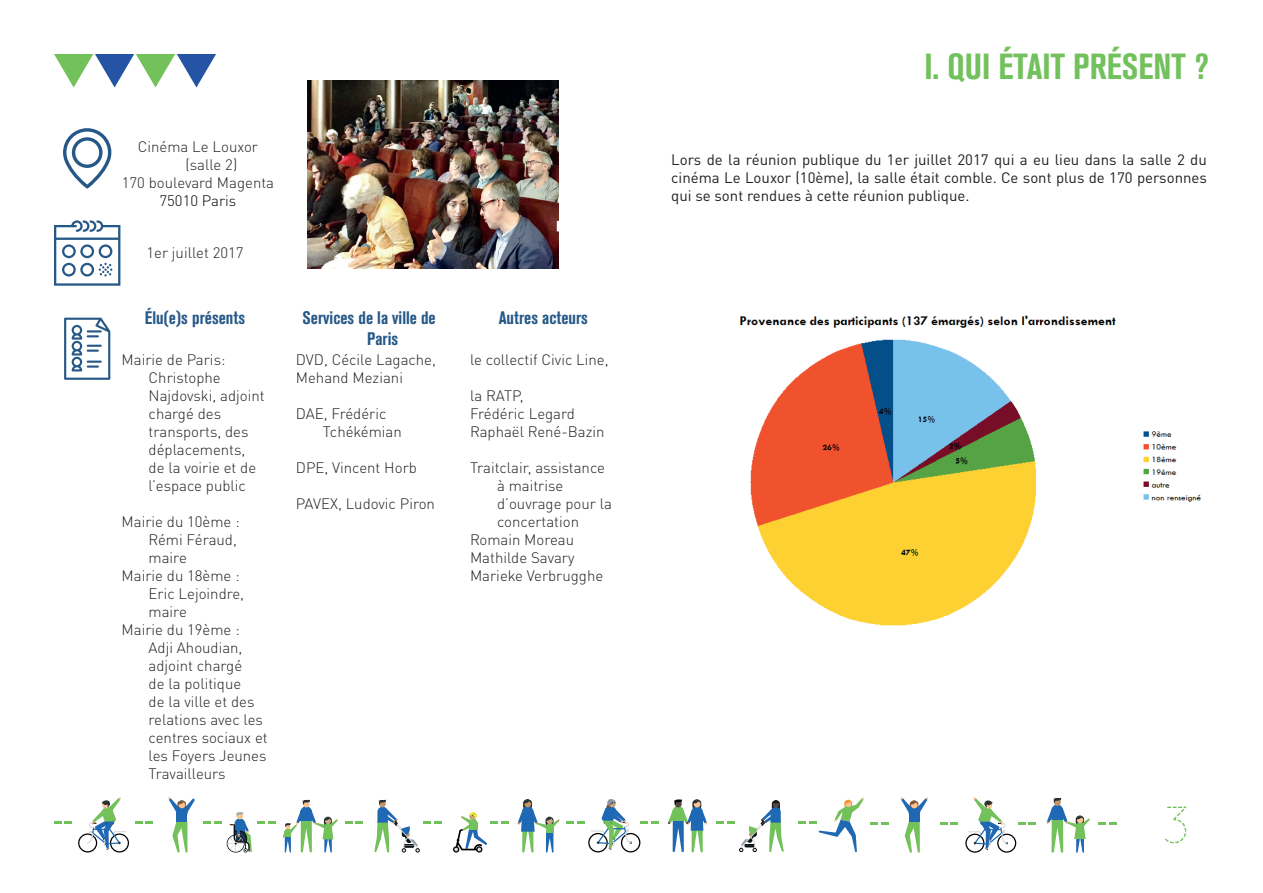
<style>
.page{position:relative;width:1263px;height:893px;background:#fff}
.page>*{position:absolute;margin:0;border:0;box-sizing:border-box;transform-origin:0 0}
.t1{font:52.5px "Quicksand Dash";color:#73c15b}
.t2{font:700 condensed 36px "Akzidenz Grotesk BQ";color:#72c15c}
.t3{font:700 condensed 18px/21.6px "Akzidenz Grotesk BQ";color:#265887}
.t4{font:300 15px/18px "DINOT";color:#231f20}
.t5{font:15px/18px "DINOT";color:#231f20;text-align:justify}
.t6{font:300 15px "DINOT";color:#000001}
</style>
<div class="page">
<svg style="left:900px;top:797px;width:28px;height:56px"></svg>
<svg style="left:870px;top:822px;width:18px;height:3px"></svg>
<svg style="left:940px;top:822px;width:18px;height:3px"></svg>
<svg style="left:1099px;top:822px;width:18px;height:3px"></svg>
<svg style="left:965px;top:797px;width:71px;height:56px"></svg>
<svg style="left:1046px;top:798px;width:44px;height:55px"></svg>
<svg style="left:799px;top:797px;width:65px;height:55px"></svg>
<svg style="left:716px;top:800px;width:68px;height:52px"></svg>
<svg style="left:668px;top:799px;width:39px;height:53px"></svg>
<svg style="left:345px;top:821px;width:18px;height:3px"></svg>
<svg style="left:135px;top:821px;width:18px;height:3px"></svg>
<svg style="left:54px;top:821px;width:18px;height:3px"></svg>
<svg style="left:517px;top:799px;width:142px;height:54px"></svg>
<svg style="left:454px;top:812px;width:55px;height:39px"></svg>
<svg style="left:374px;top:800px;width:68px;height:53px"></svg>
<svg style="left:282px;top:800px;width:56px;height:52px"></svg>
<svg style="left:203px;top:812px;width:72px;height:41px"></svg>
<svg style="left:168px;top:797px;width:27px;height:56px"></svg>
<svg style="left:78px;top:797px;width:51px;height:55px"></svg>
<svg style="left:54px;top:54px;width:162px;height:34px"></svg>
<img style="left:740px;top:315px;width:461px;height:311px">
<img style="left:308px;top:80px;width:250px;height:188px">
<svg style="left:64px;top:318px;width:46px;height:62px"></svg>
<svg style="left:63px;top:128px;width:48px;height:60px"></svg>
<svg style="left:54px;top:220px;width:66px;height:66px"></svg>
<div style="left:557px;top:221px;width:18px;height:10px;background:#fff"></div>
<p class="t4" style="left:138px;top:137px;width:122px">Cinéma Le Louxor</p>
<p class="t4" style="left:186px;top:155px;width:53px">(salle 2)</p>
<p class="t4" style="left:122px;top:173px;width:154px">170 boulevard Magenta</p>
<p class="t6" style="left:160px;top:191px;width:78px">75010 Paris</p>
<p class="t4" style="left:146px;top:244px;width:99px">1er juillet 2017</p>
<p class="t3" style="left:145px;top:306px;width:102px">Élu(e)s présents</p>
<p class="t4" style="left:149px;top:350px;width:117px;text-indent:-27px">Mairie de Paris:<br>Christophe<br>Najdovski, adjoint chargé des transports, des déplacements, de la voirie et de l’espace public</p>
<p class="t4" style="left:122px;top:512px;width:120px">Mairie du 10ème :</p>
<p class="t4" style="left:149px;top:530px;width:90px">Rémi Féraud,</p>
<p class="t4" style="left:149px;top:548px;width:40px">maire</p>
<p class="t4" style="left:122px;top:566px;width:120px">Mairie du 18ème :</p>
<p class="t4" style="left:149px;top:584px;width:97px">Eric Lejoindre,</p>
<p class="t4" style="left:149px;top:602px;width:40px">maire</p>
<p class="t4" style="left:122px;top:620px;width:120px">Mairie du 19ème :</p>
<p class="t4" style="left:149px;top:638px;width:95px">Adji Ahoudian,</p>
<p class="t4" style="left:149px;top:656px;width:95px">adjoint chargé</p>
<p class="t4" style="left:149px;top:674px;width:94px">de la politique</p>
<p class="t4" style="left:149px;top:692px;width:107px">de la ville et des</p>
<p class="t4" style="left:149px;top:710px;width:116px">relations avec les</p>
<p class="t4" style="left:149px;top:728px;width:121px">centres sociaux et</p>
<p class="t4" style="left:149px;top:746px;width:119px">les Foyers Jeunes</p>
<p class="t4" style="left:149px;top:764px;width:79px">Travailleurs</p>
<p class="t3" style="left:367px;top:306px;width:70px;text-indent:-64px">Services de la ville de<br>Paris</p>
<p class="t3" style="left:499px;top:306px;width:91px">Autres acteurs</p>
<p class="t4" style="left:296px;top:350px;width:142px">DVD, Cécile Lagache,<br>Mehand Meziani</p>
<p class="t4" style="left:323px;top:404px;width:80px;text-indent:-27px">DAE, Frédéric<br>Tchékémian</p>
<p class="t4" style="left:296px;top:458px;width:123px">DPE, Vincent Horb</p>
<p class="t4" style="left:296px;top:494px;width:141px">PAVEX, Ludovic Piron</p>
<p class="t4" style="left:470px;top:350px;width:140px">le collectif Civic Line,</p>
<p class="t4" style="left:470px;top:386px;width:136px">la RATP,<br>Frédéric Legard<br>Raphaël René-Bazin</p>
<p class="t4" style="left:470px;top:458px;width:136px">Traitclair, assistance</p>
<p class="t4" style="left:497px;top:476px;width:68px">à maitrise</p>
<p class="t4" style="left:497px;top:494px;width:116px">d’ouvrage pour la</p>
<p class="t4" style="left:497px;top:512px;width:84px">concertation</p>
<p class="t4" style="left:470px;top:530px;width:106px">Romain Moreau</p>
<p class="t4" style="left:470px;top:548px;width:106px">Mathilde Savary</p>
<p class="t4" style="left:470px;top:566px;width:135px">Marieke Verbrugghe</p>
<h2 class="t2" style="left:924px;top:46px;width:286px">I. QUI ÉTAIT PRÉSENT ?</h2>
<p class="t5" style="left:671px;top:150px;width:537px">Lors de la réunion publique du 1er juillet 2017 qui a eu lieu dans la salle 2 du cinéma Le Louxor (10ème), la salle était comble. Ce sont plus de 170 personnes qui se sont rendues à cette réunion publique.</p>
<h1 class="t1" style="left:1161px;top:801px;width:34px">3</h1>
</div>
